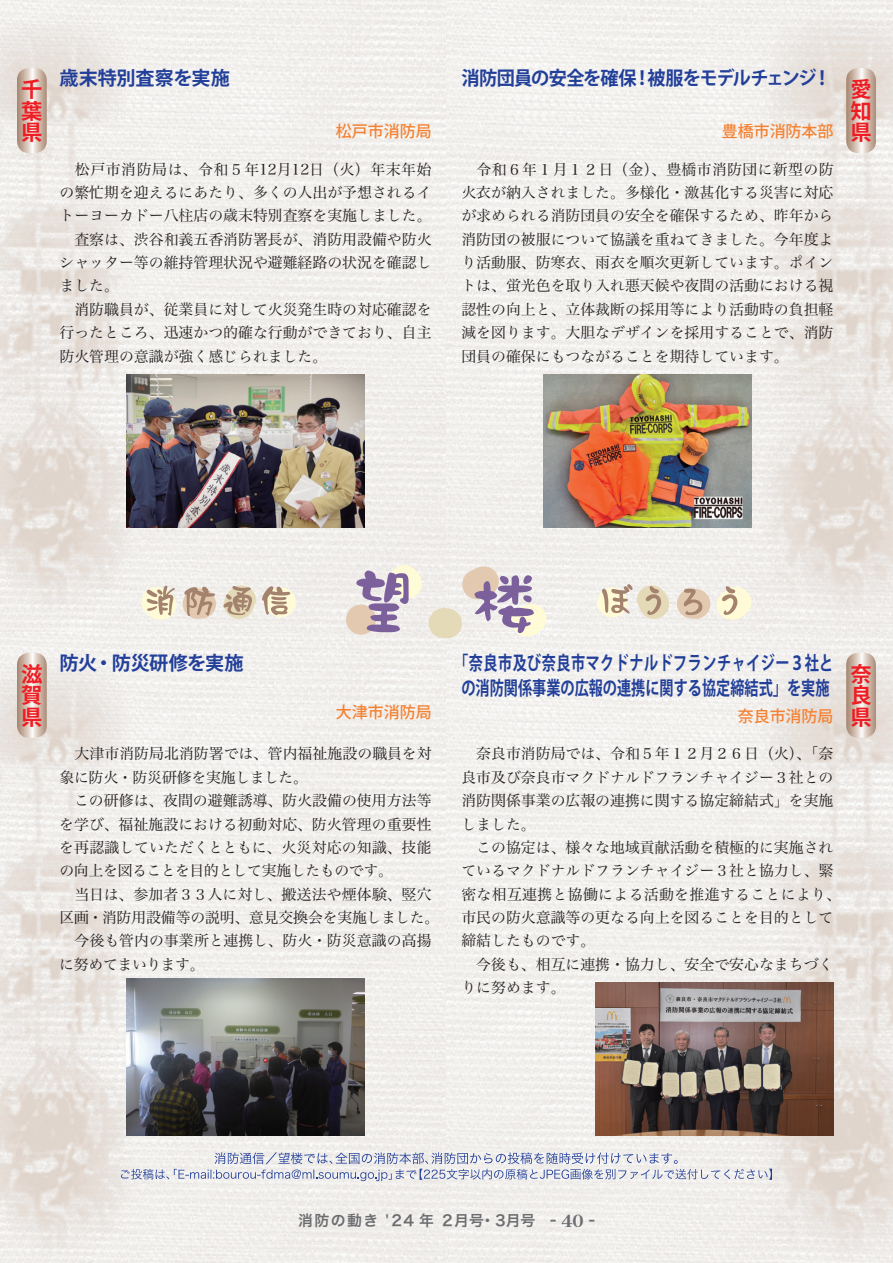
<style>
.page{position:relative;width:893px;height:1263px;background:#fff}
.page>*{position:absolute;margin:0;border:0;box-sizing:border-box;transform-origin:0 0}
.t1{font:700 21.3px/21.3px "Koz Go Pro";color:#ee1d23;text-align:justify}
.t2{font:700 19.2px/25.5px "Koz Go Pro";letter-spacing:.03em;color:#223f99;text-align:center;scale:.74 1}
.t3{font:700 19.2px "Koz Go Pro";letter-spacing:-.055em;color:#223f99;scale:.95 1}
.t4{font:700 19.2px "Koz Go Pro";letter-spacing:-.03em;color:#223f99}
.t5{font:700 19.2px "Koz Go Pro";color:#223f99}
.t6{font:500 15.9px "Koz Go Pro";color:#f48232}
.t7{font:14.85px/23.4px "Hira Min Pro N W3";color:#231f20}
.t8{font:14.85px "Hira Kaku Pro W6";letter-spacing:.1em;color:#6c6d70}
.s1{font-family:"Century Old Style Std";font-weight:700;font-size:16.95px}
</style>
<div class="page">
<img style="left:0;top:0;width:893px;height:1263px">
<svg style="left:17px;top:653px;width:30px;height:85px"></svg>
<svg style="left:846px;top:653px;width:30px;height:85px"></svg>
<svg style="left:121px;top:1152px;width:651px;height:29px"></svg>
<svg style="left:846px;top:68px;width:30px;height:85px"></svg>
<img style="left:126px;top:374px;width:239px;height:153px">
<img style="left:126px;top:978px;width:239px;height:157px">
<img style="left:595px;top:982px;width:238px;height:153px">
<img style="left:543px;top:374px;width:209px;height:153px">
<svg style="left:17px;top:68px;width:30px;height:85px"></svg>
<div style="left:346px;top:605px;width:30px;height:30px;background:#e3c9af;border-radius:50%"></div>
<div style="left:266px;top:587px;width:30px;height:30px;background:#fffbd6;border-radius:50%"></div>
<div style="left:597px;top:587px;width:30px;height:30px;background:#fffbd6;border-radius:50%"></div>
<svg style="left:356px;top:565px;width:192px;height:73px"></svg>
<svg style="left:142px;top:585px;width:148px;height:37px"></svg>
<svg style="left:602px;top:584px;width:149px;height:38px"></svg>
<h1 class="t1" style="left:21px;top:80px;width:22px">千葉県</h1>
<p class="t5" style="left:60px;top:65px;width:172px">歳末特別査察を実施</p>
<p class="t6" style="left:336px;top:121px;width:97px">松戸市消防局</p>
<p class="t3" style="left:461px;top:65px;width:391px">消防団員の安全を確保！被服をモデルチェンジ！</p>
<p class="t6" style="left:722px;top:121px;width:113px">豊橋市消防本部</p>
<p class="t7" style="left:60px;top:156px;width:374px">　松戸市消防局は、令和５年12月12日（火）年末年始の繁忙期を迎えるにあたり、多くの人出が予想されるイトーヨーカドー八柱店の歳末特別査察を実施しました。　査察は、渋谷和義五香消防署長が、消防用設備や防火シャッター等の維持管理状況や避難経路の状況を確認しました。<br>　消防職員が、従業員に対して火災発生時の対応確認を行ったところ、迅速かつ的確な行動ができており、自主防火管理の意識が強く感じられました。</p>
<p class="t7" style="left:461px;top:156px;width:374px;text-align:justify">　令和６年１月１２日（金）、豊橋市消防団に新型の防火衣が納入されました。多様化・激甚化する災害に対応が求められる消防団員の安全を確保するため、昨年から消防団の被服について協議を重ねてきました。今年度より活動服、防寒衣、雨衣を順次更新しています。ポイントは、蛍光色を取り入れ悪天候や夜間の活動における視認性の向上と、立体裁断の採用等により活動時の負担軽減を図ります。大胆なデザインを採用することで、消防団員の確保にもつながることを期待しています。</p>
<h1 class="t1" style="left:850px;top:80px;width:22px">愛知県</h1>
<p class="t2" style="left:454px;top:651px;width:514px">「奈良市及び奈良市マクドナルドフランチャイジー３社との消防関係事業の広報の連携に関する協定締結式」を実施</p>
<p class="t6" style="left:738px;top:706px;width:97px">奈良市消防局</p>
<p class="t4" style="left:60px;top:650px;width:186px">防火・防災研修を実施</p>
<h1 class="t1" style="left:21px;top:665px;width:23px">滋賀県</h1>
<h1 class="t1" style="left:850px;top:665px;width:22px">奈良県</h1>
<p class="t6" style="left:336px;top:702px;width:97px">大津市消防局</p>
<p class="t7" style="left:59px;top:741px;width:381px">　大津市消防局北消防署では、管内福祉施設の職員を対象に防火・防災研修を実施しました。<br>　この研修は、夜間の避難誘導、防火設備の使用方法等を学び、福祉施設における初動対応、防火管理の重要性を再認識していただくとともに、火災対応の知識、技能の向上を図ることを目的として実施したものです。<br>　当日は、参加者３３人に対し、搬送法や煙体験、竪穴区画・消防用設備等の説明、意見交換会を実施しました。　今後も管内の事業所と連携し、防火・防災意識の高揚に努めてまいります。</p>
<p class="t7" style="left:461px;top:741px;width:381px">　奈良市消防局では、令和５年１２月２６日（火）、「奈良市及び奈良市マクドナルドフランチャイジー３社との消防関係事業の広報の連携に関する協定締結式」を実施しました。<br>　この協定は、様々な地域貢献活動を積極的に実施されているマクドナルドフランチャイジー３社と協力し、緊密な相互連携と協働による活動を推進することにより、市民の防火意識等の更なる向上を図ることを目的として締結したものです。<br>　今後も、相互に連携・協力し、安全で安心なまちづくりに努めます。</p>
<p class="t8" style="left:298px;top:1207px;width:298px">消防の動き '24 年 2月号・3月号 - <span class="s1">40</span> -</p>
</div>
